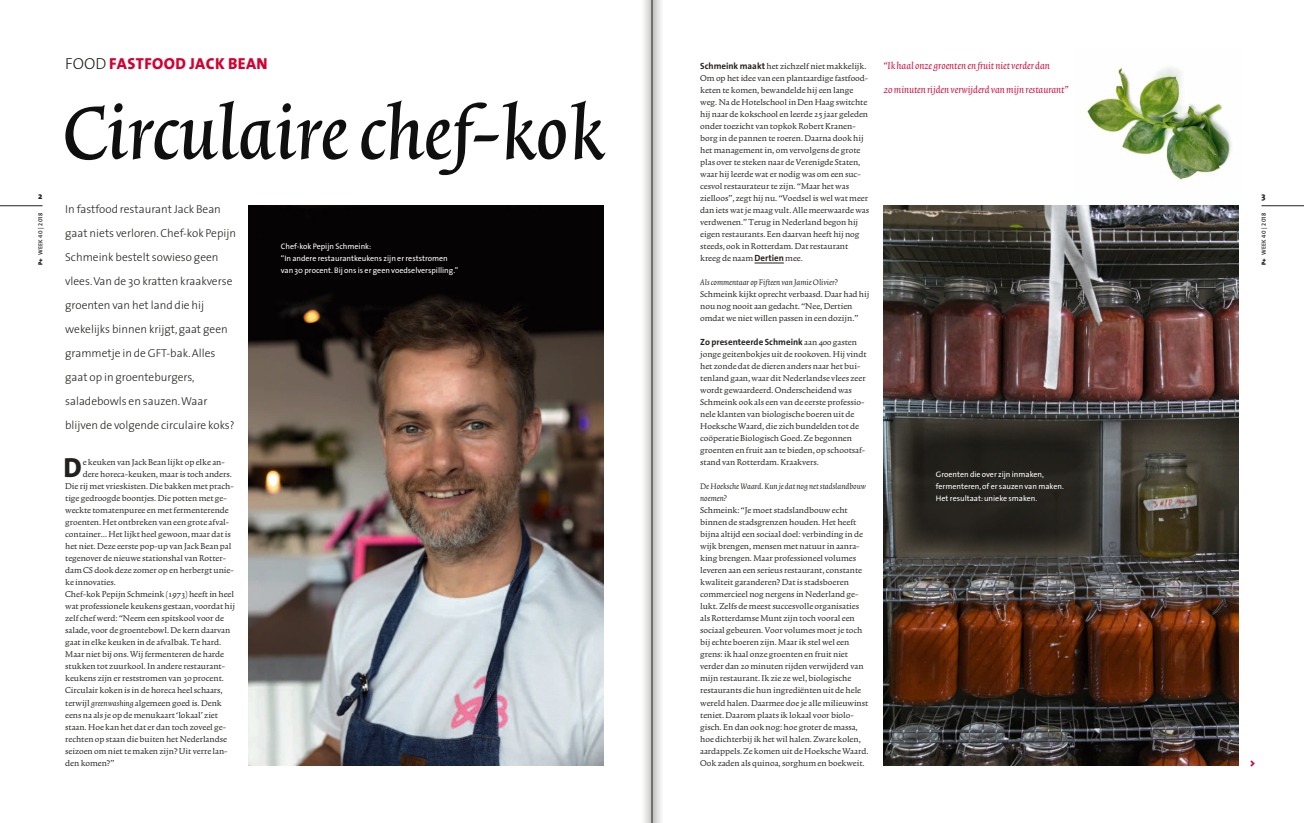
<style>
.page{position:relative;width:1304px;height:823px;background:#fff}
.page>*{position:absolute;margin:0;border:0;box-sizing:border-box;transform-origin:0 0}
.t1{font:94.7px "Trinite No 1 Med Ita";color:#0f0f10}
.t2{font:800 27.8px "The Sans";color:#23211f}
.t3{font:800 16px "The Sans";letter-spacing:.025em;color:#d30032}
.t4{font:italic 12.2px/24px "Trinite No 1";color:#d30032}
.t5{font:300 11.5px/24px "The Sans";color:#23211f}
.t6{font:10px/12px "Trinite No 1 Rom Wid";color:#23211f}
.t7{font:italic 10px/12px "Trinite No 1";color:#23211f}
.t8{font:900 10px "The Sans";color:#d30032}
.t9{font:700 9px "The Sans";color:#23211f}
.t10{font:800 9px "The Sans";color:#23211f}
.t11{font:8px/12px "The Sans";color:#fff}
.t12{font:6px "The Sans Semi Bold Caps";letter-spacing:.05em;color:#23211f}
.s1{font-family:"The Sans";font-weight:900}
.s2{font-family:"The Sans";font-weight:600}
.s3{font-weight:300;color:#23211f}
.s4{font-family:"The Sans";font-weight:700;font-size:9px}
.s5{font-family:"Trinite No 1 Rom Wid";font-weight:400;font-size:10px}
.s6{font-family:"Trinite No 1";font-style:italic}
</style>
<div class="page">
<hr style="left:0;top:205px;width:43px;height:1px;background:#23211f">
<img style="left:1075px;top:67px;width:164px;height:139px">
<svg style="left:755px;top:262px;width:29px;height:1px"></svg>
<img style="left:249px;top:206px;width:355px;height:559px">
<img style="left:883px;top:206px;width:356px;height:559px">
<svg style="left:897px;top:422px;width:201px;height:130px;background:#2a2721"></svg>
<hr style="left:1261px;top:205px;width:43px;height:1px;background:#23211f">
<svg style="left:644px;top:0;width:4px;height:822px;fill:#e8e8e8"></svg>
<div style="left:652px;top:0;width:11px;height:822px;background:#f1f0f0"></div>
<div style="left:648px;top:0;width:11px;height:822px;background:#23211f;opacity:.75"></div>
<hr style="left:652px;top:0;width:1px;height:822px;background:#23211f">
<p class="t10" style="left:38px;top:189px;width:6px">2</p>
<p class="t12" style="left:35px;top:265px;width:54px;rotate:-90deg"><span class="s1">P+</span> <span class="s2">Week</span> 40 <span class="s2">|</span> 2018</p>
<h3 class="t3" style="left:65px;top:50px;width:204px"><span class="s3">FOOD</span> FASTFOOD JACK BEAN</h3>
<h1 class="t1" style="left:62px;top:89px;width:543px">Circulaire chef-kok</h1>
<p class="t5" style="left:65px;top:196px;width:172px">I n fastfood restaurant Jack Bean gaat niets verloren. Chef-kok Pepijn<br>Schmeink bestelt sowieso geen vlees. Van de 30 kratten kraakverse groenten van het land die hij wekelijks binnen krijgt, gaat geen grammetje in de GFT-bak. Alles gaat op in groenteburgers, saladebowls en sauzen. Waar blijven de volgende circulaire koks?</p>
<p class="t4" style="left:883px;top:54px;width:186px">“Ik haal onze groenten en fruit niet verder dan<br>20minuten rijden verwijderd van mijn restaurant”</p>
<p class="t6" style="left:700px;top:60px;width:170px"><span class="s4">Schmeink maakt</span> het zichzelf niet makkelijk.<br>Om op het idee van een plantaardige fastfood&shy;keten te komen, bewandelde hij een lange weg. Na de Hotelschool in Den Haag switchte hij naar de kokschool en leerde 25 jaar geleden onder toezicht van topkok Robert Kranen&shy;borg in de pannen te roeren. Daarna dook hij het management in, om vervolgens de grote plas over te steken naar de Verenigde Staten, waar hij leerde wat er nodig was om een suc&shy;cesvol restaurateur te zijn. “Maar het was zielloos”, zegt hij nu. “Voedsel is wel wat meer dan iets wat je maag vult. Alle meerwaarde was verdwenen.” Terug in Nederland begon hij eigen restaurants. Een daarvan heeft hij nog steeds, ook in Rotterdam. Dat restaurant kreeg de naam <span class="s4">Dertien</span> mee.</p>
<p class="t7" style="left:700px;top:276px;width:139px">Als commentaar op Fifteen van Jamie Olivier?</p>
<p class="t6" style="left:700px;top:288px;width:171px">Schmeink kijkt oprecht verbaasd. Daar had hij nou nog nooit aan gedacht. “Nee, Dertien omdat we niet willen passen in een dozijn.”</p>
<p class="t9" style="left:700px;top:334px;width:158px">Zo presenteerde Schmeink <span class="s5">aan 400 gasten</span></p>
<p class="t6" style="left:700px;top:348px;width:168px">jonge geitenbokjes uit de rookoven. Hij vindt het zonde dat de dieren anders naar het bui&shy;tenland gaan, waar dit Nederlandse vlees zeer wordt gewaardeerd. Onderscheidend was Schmeink ook als een van de eerste professio&shy;nele klanten van biologische boeren uit de Hoeksche Waard, die zich bundelden tot de coöperatie Biologisch Goed. Ze begonnen groenten en fruit aan te bieden, op schootsaf&shy;stand van Rotterdam. Kraakvers.</p>
<p class="t7" style="left:700px;top:480px;width:167px">De Hoeksche Waard. Kun je dat nog net stadslandbouw noemen?</p>
<p class="t6" style="left:700px;top:504px;width:170px">Schmeink: “Je moet stadslandbouw echt binnen de stadsgrenzen houden. Het heeft bijna altijd een sociaal doel: verbinding in de wijk brengen, mensen met natuur in aanra&shy;king brengen. Maar professioneel volumes leveren aan een serieus restaurant, constante kwaliteit garanderen? Dat is stadsboeren commercieel nog nergens in Nederland ge&shy;lukt. Zelfs de meest succesvolle organisaties als Rotterdamse Munt zijn toch vooral een sociaal gebeuren. Voor volumes moet je toch bij echte boeren zijn. Maar ik stel wel een grens: ik haal onze groenten en fruit niet verder dan 20 minuten rijden verwijderd van mijn restaurant. Ik zie ze wel, biologische restaurants die hun ingrediënten uit de hele wereld halen. Daarmee doe je alle milieuwinst teniet. Daarom plaats ik lokaal voor biolo&shy;gisch. En dan ook nog: hoe groter de massa, hoe dichterbij ik het wil halen. Zware kolen, aardappels. Ze komen uit de Hoeksche Waard.<br>Ook zaden als quinoa, sorghum en boekweit.</p>
<p class="t10" style="left:1261px;top:189px;width:6px">3</p>
<p class="t12" style="left:1259px;top:265px;width:54px;rotate:-90deg"><span class="s1">P+</span> <span class="s2">Week</span> 40 <span class="s2">|</span> 2018</p>
<p class="t11" style="left:281px;top:240px;width:179px">Chef-kok Pepijn Schmeink:<br>“In andere restaurantkeukens zijn er reststromen van 30 procent. Bij ons is er geen voedselverspilling.”</p>
<h2 class="t2" style="left:64px;top:444px;width:20px">D</h2>
<p class="t6" style="left:83px;top:456px;width:144px">e keuken van Jack Bean lijkt op elke an-</p>
<p class="t6" style="left:83px;top:468px;width:151px">dere horeca-keuken, maar is toch anders.</p>
<p class="t6" style="left:65px;top:480px;width:170px">Die rij met vrieskisten. Die bakken met prach-</p>
<p class="t6" style="left:65px;top:492px;width:163px">tige gedroogde boontjes. Die potten met ge-</p>
<p class="t6" style="left:65px;top:504px;width:165px">weckte tomatenpuree en met fermenterende</p>
<p class="t6" style="left:65px;top:516px;width:166px">groenten. Het ontbreken van een grote afval-</p>
<p class="t6" style="left:65px;top:528px;width:167px">container… Het lijkt heel gewoon, maar dat is</p>
<p class="t6" style="left:65px;top:540px;width:168px">het niet. Deze eerste pop-up van Jack Bean pal</p>
<p class="t6" style="left:65px;top:552px;width:162px">tegenover de nieuwe stationshal van Rotter-</p>
<p class="t6" style="left:65px;top:564px;width:170px">dam CS dook deze zomer op en herbergt unie-</p>
<p class="t6" style="left:65px;top:576px;width:52px">ke innovaties.</p>
<p class="t6" style="left:65px;top:588px;width:170px">Chef-kok Pepijn Schmeink (1973) heeft in heel</p>
<p class="t6" style="left:65px;top:600px;width:171px">wat professionele keukens gestaan, voordat hij</p>
<p class="t6" style="left:65px;top:612px;width:160px">zelf chef werd: “Neem een spitskool voor de</p>
<p class="t6" style="left:65px;top:624px;width:167px">salade, voor de groentebowl. De kern daarvan</p>
<p class="t6" style="left:65px;top:636px;width:158px">gaat in elke keuken in de afvalbak. Te hard.</p>
<p class="t6" style="left:65px;top:648px;width:160px">Maar niet bij ons. Wij fermenteren de harde</p>
<p class="t6" style="left:65px;top:660px;width:161px">stukken tot zuurkool. In andere restaurant-</p>
<p class="t6" style="left:65px;top:672px;width:160px">keukens zijn er reststromen van 30 procent.</p>
<p class="t6" style="left:65px;top:684px;width:159px">Circulair koken is in de horeca heel schaars,</p>
<p class="t6" style="left:65px;top:696px;width:158px">terwijl <span class="s6">greenwashing</span> algemeen goed is. Denk</p>
<p class="t6" style="left:65px;top:708px;width:154px">eens na als je op de menukaart ‘lokaal’ ziet</p>
<p class="t6" style="left:65px;top:720px;width:162px">staan. Hoe kan het dat er dan toch zoveel ge-</p>
<p class="t6" style="left:65px;top:732px;width:163px">rechten op staan die buiten het Nederlandse</p>
<p class="t6" style="left:65px;top:744px;width:164px">seizoen om niet te maken zijn? Uit verre lan-</p>
<p class="t6" style="left:65px;top:756px;width:51px">den komen?”</p>
<p class="t8" style="left:1250px;top:753px;width:7px">&gt;</p>
<p class="t11" style="left:936px;top:468px;width:129px">Groenten die over zijn inmaken, fermenteren, of er sauzen van maken.<br>Het resultaat: unieke smaken.</p>
</div>
